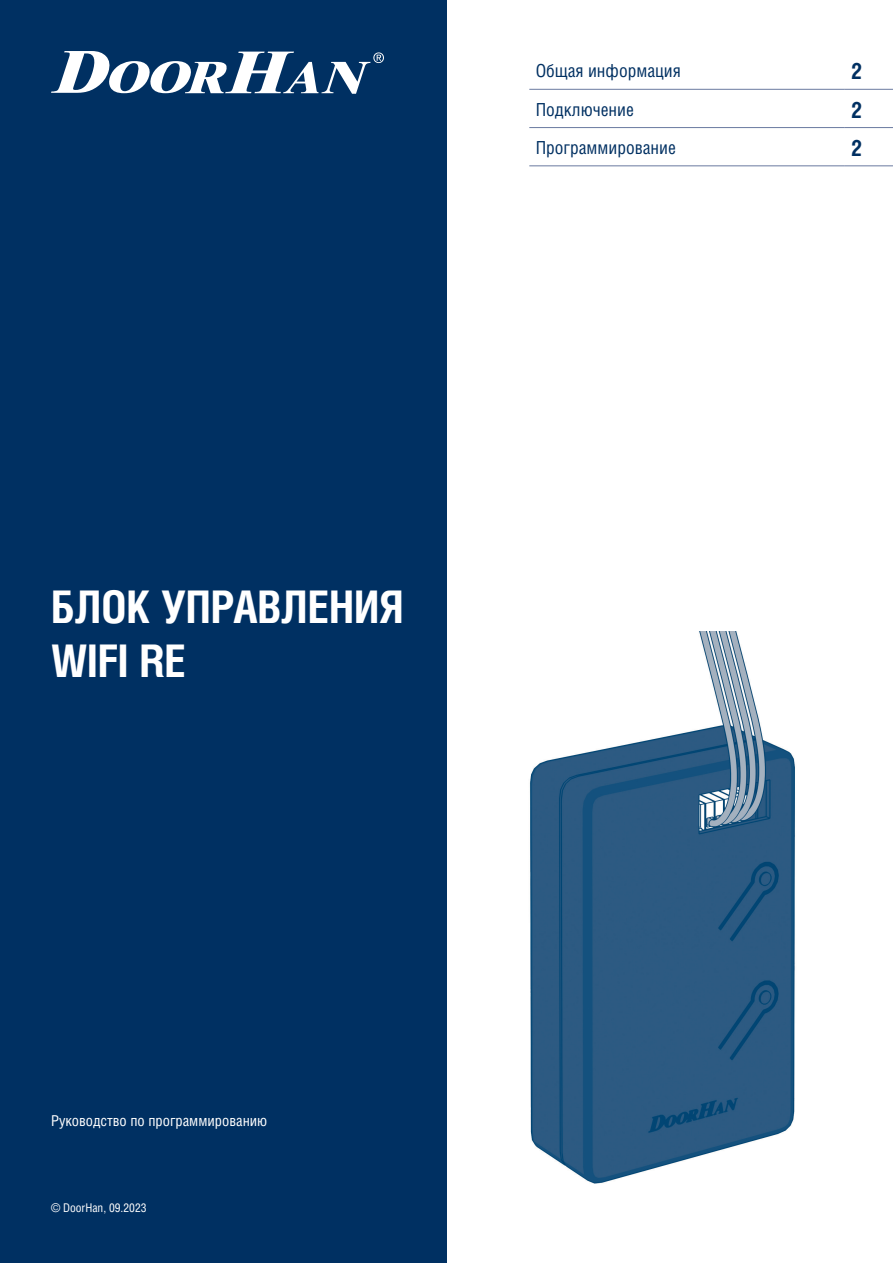
<style>
.page{position:relative;width:893px;height:1263px;background:#fff}
.page>*{position:absolute;margin:0;border:0;box-sizing:border-box;transform-origin:0 0}
.t1{font:700 45px/54px "Helios Cond C";color:#fff}
.Содержание{font:700 22.5px "Helios Cond C";color:#003062}
.Содержание-2{font:18px "Helios Cond C";color:#003062}
.t2{font:15px "Helios Cond C";color:#fff}
.t3{font:12px "Helios Cond C";color:#fff}
</style>
<div class="page">
<div style="left:0;top:0;width:446px;height:1263px;background:#003062"></div>
<svg style="left:51px;top:51px;width:333px;height:43px"></svg>
<img style="left:530px;top:631px;width:265px;height:553px">
<hr style="left:529px;top:89px;width:316px;height:1px;background:#6a7aa0">
<hr style="left:845px;top:89px;width:48px;height:1px;background:#6a7aa0">
<hr style="left:529px;top:127px;width:316px;height:1px;background:#6a7aa0">
<hr style="left:845px;top:127px;width:48px;height:1px;background:#6a7aa0">
<hr style="left:529px;top:166px;width:316px;height:1px;background:#6a7aa0">
<hr style="left:845px;top:166px;width:48px;height:1px;background:#6a7aa0">
<p class="Содержание-2" style="left:536px;top:60px;width:147px">Общая информация</p>
<p class="Содержание" style="left:851px;top:58px;width:13px">2</p>
<p class="Содержание-2" style="left:536px;top:98px;width:100px">Подключение</p>
<p class="Содержание" style="left:851px;top:96px;width:13px">2</p>
<p class="Содержание-2" style="left:536px;top:137px;width:142px">Программирование</p>
<p class="Содержание" style="left:851px;top:134px;width:13px">2</p>
<p class="t1" style="left:51px;top:578px;width:354px">БЛОК УПРАВЛЕНИЯ<br>WIFI RE</p>
<p class="t2" style="left:51px;top:1111px;width:218px">Руководство по программированию</p>
<p class="t3" style="left:51px;top:1200px;width:97px">© DoorHan, 09.2023</p>
</div>
